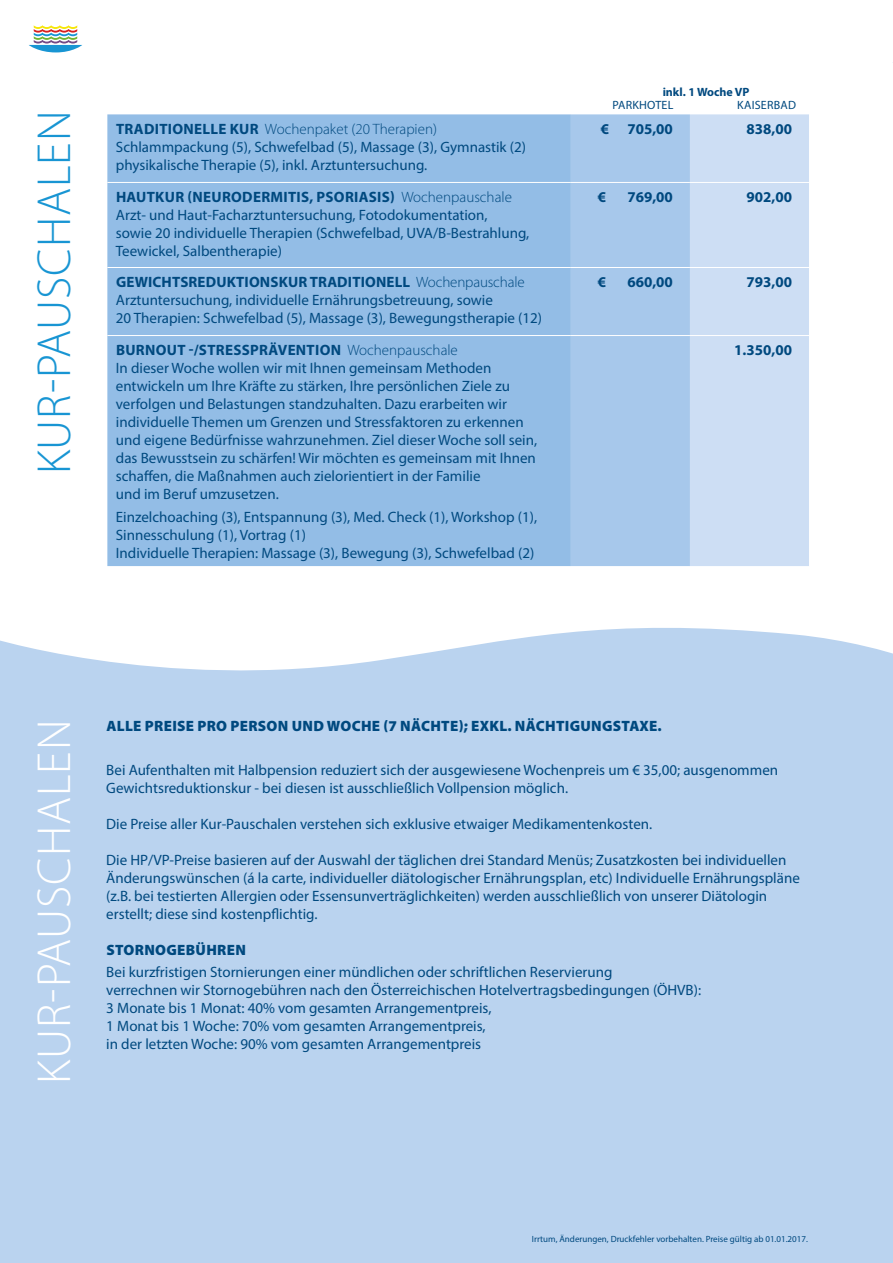
<style>
.page{position:relative;width:893px;height:1263px;background:#fff}
.page>*{position:absolute;margin:0;border:0;box-sizing:border-box;transform-origin:0 0}
.t1{font:300 48px "Myriad Pro";letter-spacing:.02em;color:#1895d3}
.t2{font:300 48px "Myriad Pro";letter-spacing:.02em;color:#fff}
.t3{font:15px/18px "Myriad Pro";color:#00497f}
.t4{font:900 15px "Myriad Pro";letter-spacing:.02em;color:#00497f}
.t5{font:700 15px "Myriad Pro";color:#00497f}
.t6{font:12px "Myriad Pro";letter-spacing:.02em;color:#00497f}
.t7{font:700 12px "Myriad Pro";color:#00497f}
.t8{font:9px "Myriad Pro";color:#00497f}
.s1{font-weight:700}
.s2{font-weight:300}
</style>
<div class="page">
<div style="left:0;top:628px;width:893px;height:635px;background:#bad3ef"></div>
<svg style="left:29px;top:25px;width:53px;height:27px"></svg>
<div style="left:107px;top:114px;width:464px;height:452px;background:#93bde6"></div>
<div style="left:571px;top:114px;width:119px;height:452px;background:#a7c8eb"></div>
<div style="left:690px;top:114px;width:119px;height:452px;background:#cddef4"></div>
<hr style="left:107px;top:267px;width:464px;height:1px;background:#fff">
<hr style="left:571px;top:267px;width:119px;height:1px;background:#fff">
<hr style="left:690px;top:267px;width:119px;height:1px;background:#fff">
<hr style="left:107px;top:182px;width:464px;height:1px;background:#fff">
<hr style="left:571px;top:182px;width:119px;height:1px;background:#fff">
<hr style="left:690px;top:182px;width:119px;height:1px;background:#fff">
<hr style="left:107px;top:335px;width:464px;height:1px;background:#fff">
<hr style="left:571px;top:335px;width:119px;height:1px;background:#fff">
<hr style="left:690px;top:335px;width:119px;height:1px;background:#fff">
<h1 class="t1" style="left:28px;top:474px;width:365px;rotate:-90deg">KUR-PAUSCHALEN</h1>
<p class="t7" style="left:663px;top:84px;width:88px">inkl. 1 Woche VP</p>
<p class="t6" style="left:612px;top:98px;width:62px">PARKHOTEL</p>
<p class="t6" style="left:737px;top:98px;width:60px">KAISERBAD</p>
<p class="t3" style="left:116px;top:120px;width:412px"><span class="s1">TRADITIONELLE KUR</span> <span class="s2">Wochenpaket (20 Therapien)<br></span>Schlammpackung (5), Schwefelbad (5), Massage (3), Gymnastik (2) physikalische Therapie (5), inkl. Arztuntersuchung.</p>
<p class="t5" style="left:601px;top:119px;width:74px">€ 705,00</p>
<p class="t5" style="left:746px;top:119px;width:47px">838,00</p>
<p class="t3" style="left:116px;top:188px;width:415px"><span class="s1">HAUTKUR (NEURODERMITIS, PSORIASIS)</span> <span class="s2">Wochenpauschale </span>Arzt- und Haut-Facharztuntersuchung, Fotodokumentation,<br>sowie 20 individuelle Therapien (Schwefelbad, UVA/B-Bestrahlung, Teewickel, Salbentherapie)</p>
<p class="t5" style="left:598px;top:187px;width:10px">€</p>
<p class="t5" style="left:627px;top:187px;width:47px">769,00</p>
<p class="t5" style="left:746px;top:187px;width:47px">902,00</p>
<p class="t3" style="left:116px;top:273px;width:428px"><span class="s1">GEWICHTSREDUKTIONSKUR TRADITIONELL</span> <span class="s2">Wochenpauschale<br></span>Arztuntersuchung, individuelle Ernährungsbetreuung, sowie<br>20 Therapien: Schwefelbad (5), Massage (3), Bewegungstherapie (12)</p>
<p class="t5" style="left:598px;top:272px;width:10px">€</p>
<p class="t5" style="left:627px;top:272px;width:47px">660,00</p>
<p class="t5" style="left:746px;top:272px;width:47px">793,00</p>
<p class="t3" style="left:116px;top:341px;width:423px"><span class="s1">BURNOUT -/STRESSPRÄVENTION</span> <span class="s2">Wochenpauschale<br></span>In dieser Woche wollen wir mit Ihnen gemeinsam Methoden entwickeln um Ihre Kräfte zu stärken, Ihre persönlichen Ziele zu verfolgen und Belastungen standzuhalten. Dazu erarbeiten wir individuelle Themen um Grenzen und Stressfaktoren zu erkennen und eigene Bedürfnisse wahrzunehmen. Ziel dieser Woche soll sein, das Bewusstsein zu schärfen! Wir möchten es gemeinsam mit Ihnen schaffen, die Maßnahmen auch zielorientiert in der Familie<br>und im Beruf umzusetzen.</p>
<p class="t3" style="left:116px;top:507px;width:423px">Einzelchoaching (3), Entspannung (3), Med. Check (1), Workshop (1),<br>Sinnesschulung (1), Vortrag (1)<br>Individuelle Therapien: Massage (3), Bewegung (3), Schwefelbad (2)</p>
<p class="t5" style="left:734px;top:340px;width:59px">1.350,00</p>
<h1 class="t2" style="left:28px;top:1083px;width:365px;rotate:-90deg">KUR-PAUSCHALEN</h1>
<p class="t4" style="left:106px;top:717px;width:557px">ALLE PREISE PRO PERSON UND WOCHE (7 NÄCHTE); EXKL. NÄCHTIGUNGSTAXE.</p>
<p class="t3" style="left:106px;top:761px;width:673px">Bei Aufenthalten mit Halbpension reduziert sich der ausgewiesene Wochenpreis um € 35,00; ausgenommen<br>Gewichtsreduktionskur - bei diesen ist ausschließlich Vollpension möglich.</p>
<p class="t3" style="left:106px;top:815px;width:547px">Die Preise aller Kur-Pauschalen verstehen sich exklusive etwaiger Medikamentenkosten.</p>
<p class="t3" style="left:106px;top:851px;width:695px">Die HP/VP-Preise basieren auf der Auswahl der täglichen drei Standard Menüs; Zusatzkosten bei individuellen Änderungswünschen (á la carte, individueller diätologischer Ernährungsplan, etc) Individuelle Ernährungspläne (z.B. bei testierten Allergien oder Essensunverträglichkeiten) werden ausschließlich von unserer Diätologin erstellt; diese sind kostenpflichtig.</p>
<p class="t4" style="left:106px;top:941px;width:141px">STORNOGEBÜHREN</p>
<p class="t3" style="left:106px;top:963px;width:596px">Bei kurzfristigen Stornierungen einer mündlichen oder schriftlichen Reservierung<br>verrechnen wir Stornogebühren nach den Österreichischen Hotelvertragsbedingungen (ÖHVB):<br>3 Monate bis 1 Monat: 40% vom gesamten Arrangementpreis,<br>1 Monat bis 1 Woche: 70% vom gesamten Arrangementpreis,<br>in der letzten Woche: 90% vom gesamten Arrangementpreis</p>
<p class="t8" style="left:529px;top:1233px;width:344px">Ir tum, Änderungen, Druckfehler vorbehalten. Preise gültig ab 01.01.2017, Preise pro Person</p>
<p class="t8" style="left:532px;top:1233px;width:278px">Irrtum, Änderungen, Druckfehler vorbehalten. Preise gültig ab 01.01.2017.</p>
</div>
